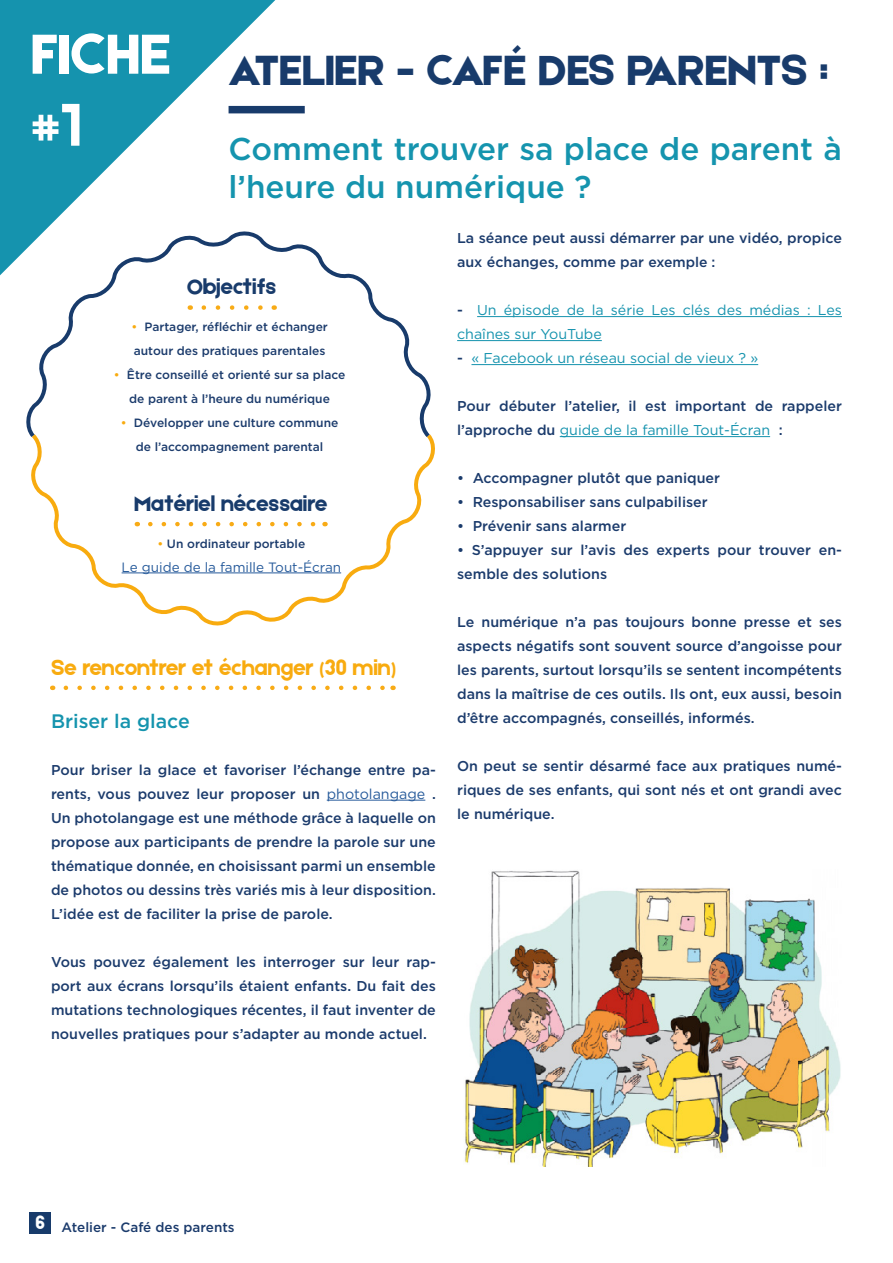
<style>
.page{position:relative;width:893px;height:1263px;background:#fff}
.page>*{position:absolute;margin:0;border:0;box-sizing:border-box;transform-origin:0 0}
.t1{font:60px/72px "Etna";color:#fff}
.t2{font:45px "Etna";color:#183b6b}
.t3{font:500 31.5px/37.8px "Gotham";color:#1594ae}
.t4{font:22.5px "Etna";color:#f8ab0f}
.t5{font:22.5px "Etna";color:#183b6b}
.t6{font:500 19.5px "Gotham";color:#1594ae}
.t7{font:19.5px "Etna";color:#fff}
.t8{font:500 14.25px/24px "Gotham";color:#1b3b6c;text-align:justify}
.t9{font:14.25px/24px "Gotham";color:#1593ae}
.t10{font:13.5px "Gotham";color:#275b9b}
.t11{font:500 13.5px "Gotham";color:#1b3b6c}
.t12{font:500 12px/24px "Gotham";color:#1b3b6c;text-align:center}
.s1{font-size:13.95px}
.s2{font-weight:500;color:#1b3b6c}
.s3{font-weight:400;color:#1593ae}
.s4{color:#f8ab0f}
.s5{font-weight:400;color:#275b9b}
</style>
<div class="page">
<svg style="left:31px;top:441px;width:404px;height:185px"></svg>
<svg style="left:26px;top:244px;width:408px;height:197px"></svg>
<img style="left:464px;top:870px;width:377px;height:296px">
<svg style="left:206px;top:485px;width:10px;height:6px"></svg>
<svg style="left:258px;top:486px;width:11px;height:6px"></svg>
<svg style="left:189px;top:510px;width:142px;height:3px"></svg>
<svg style="left:66px;top:686px;width:319px;height:5px"></svg>
<svg style="left:231px;top:328px;width:56px;height:3px"></svg>
<div style="left:229px;top:106px;width:76px;height:7px;background:#183b6b"></div>
<hr style="left:477px;top:316px;width:365px;height:1px;background:#1593ae">
<hr style="left:457px;top:340px;width:145px;height:1px;background:#1593ae">
<hr style="left:471px;top:364px;width:287px;height:1px;background:#1593ae">
<hr style="left:560px;top:436px;width:210px;height:1px;background:#1593ae">
<hr style="left:327px;top:800px;width:98px;height:1px;background:#275b9b">
<div style="left:30px;top:1212px;width:21px;height:21px;background:#183b6b"></div>
<svg style="left:0;top:0;width:275px;height:275px;fill:#1893ae"></svg>
<svg style="left:204px;top:305px;width:63px;height:5px"></svg>
<svg style="left:150px;top:522px;width:168px;height:4px"></svg>
<hr style="left:122px;top:572px;width:219px;height:1px;background:#275b9b">
<h1 class="t1" style="left:31px;top:15px;width:142px">FICHE #1</h1>
<h2 class="t2" style="left:229px;top:38px;width:601px">ATELIER - CAFÉ DES PARENTS :</h2>
<h3 class="t3" style="left:229px;top:130px;width:615px">Comment trouver sa place de parent à l’heure du numérique ?</h3>
<p class="t8" style="left:457px;top:226px;width:386px">La séance peut aussi démarrer par une vidéo, propice aux échanges, comme par <span class="s1">exemple :</span></p>
<p class="t9" style="left:457px;top:298px;width:386px"><span class="s2">-</span> Un épisode de la série Les clés des médias : Les chaînes sur YouTube</p>
<p class="t9" style="left:457px;top:346px;width:303px"><span class="s2">-</span> « Facebook un réseau social de vieux ? »</p>
<p class="t8" style="left:457px;top:394px;width:386px">Pour débuter l’atelier, il est important de rappeler l’approche du <span class="s3">guide de la famille Tout-Écran</span> :</p>
<p class="t8" style="left:457px;top:466px;width:264px">• Accompagner plutôt que paniquer</p>
<p class="t8" style="left:457px;top:490px;width:252px">• Responsabiliser sans culpabiliser</p>
<p class="t8" style="left:457px;top:514px;width:171px">• Prévenir sans alarmer</p>
<p class="t8" style="left:457px;top:538px;width:386px">• S’appuyer sur l’avis des experts pour trouver en&shy;semble des solutions</p>
<p class="t8" style="left:457px;top:610px;width:386px">Le numérique n’a pas toujours bonne presse et ses aspects négatifs sont souvent source d’angoisse pour les parents, surtout lorsqu’ils se sentent incompétents dans la maîtrise de ces outils. Ils ont, eux aussi, besoin d’être accompagnés, conseillés, informés.</p>
<p class="t8" style="left:457px;top:754px;width:386px">On peut se sentir désarmé face aux pratiques numé&shy;riques de ses enfants, qui sont nés et ont grandi avec le numérique.</p>
<h3 class="t5" style="left:187px;top:271px;width:91px">Objectifs</h3>
<p class="t12" style="left:131px;top:315px;width:198px;text-align:left"><span class="s4">•</span> Partager, réfléchir et échanger autour des pratiques parentales</p>
<p class="t12" style="left:114px;top:363px;width:233px"><span class="s4">•</span> Être conseillé et orienté sur sa place de parent à l’heure du numérique</p>
<p class="t12" style="left:121px;top:411px;width:219px"><span class="s4">•</span> Développer une culture commune de l’accompagnement parental</p>
<h3 class="t5" style="left:134px;top:488px;width:194px">Matériel nécessaire</h3>
<p class="t12" style="left:157px;top:531px;width:149px"><span class="s4">•</span> Un ordinateur portable</p>
<p class="t10" style="left:122px;top:558px;width:221px">Le guide de la famille Tout-Écran</p>
<h3 class="t4" style="left:51px;top:651px;width:346px">Se rencontrer et échanger (30 min)</h3>
<h3 class="t6" style="left:51px;top:708px;width:140px">Briser la glace</h3>
<p class="t8" style="left:51px;top:757px;width:386px">Pour briser la glace et favoriser l’échange entre pa&shy;rents, vous pouvez leur proposer un <span class="s5">photolangage</span> .<br>Un photolangage est une méthode grâce à laquelle on propose aux participants de prendre la parole sur une thématique donnée, en choisissant parmi un ensemble de photos ou dessins très variés mis à leur disposition.<br>L’idée est de faciliter la prise de parole.</p>
<p class="t8" style="left:51px;top:949px;width:386px">Vous pouvez également les interroger sur leur rap&shy;port aux écrans lorsqu’ils étaient enfants. Du fait des mutations technologiques récentes, il faut inventer de nouvelles pratiques pour s’adapter au monde actuel.</p>
<h3 class="t7" style="left:36px;top:1209px;width:11px">6</h3>
<p class="t11" style="left:62px;top:1218px;width:175px">Atelier - Café des parents</p>
</div>
